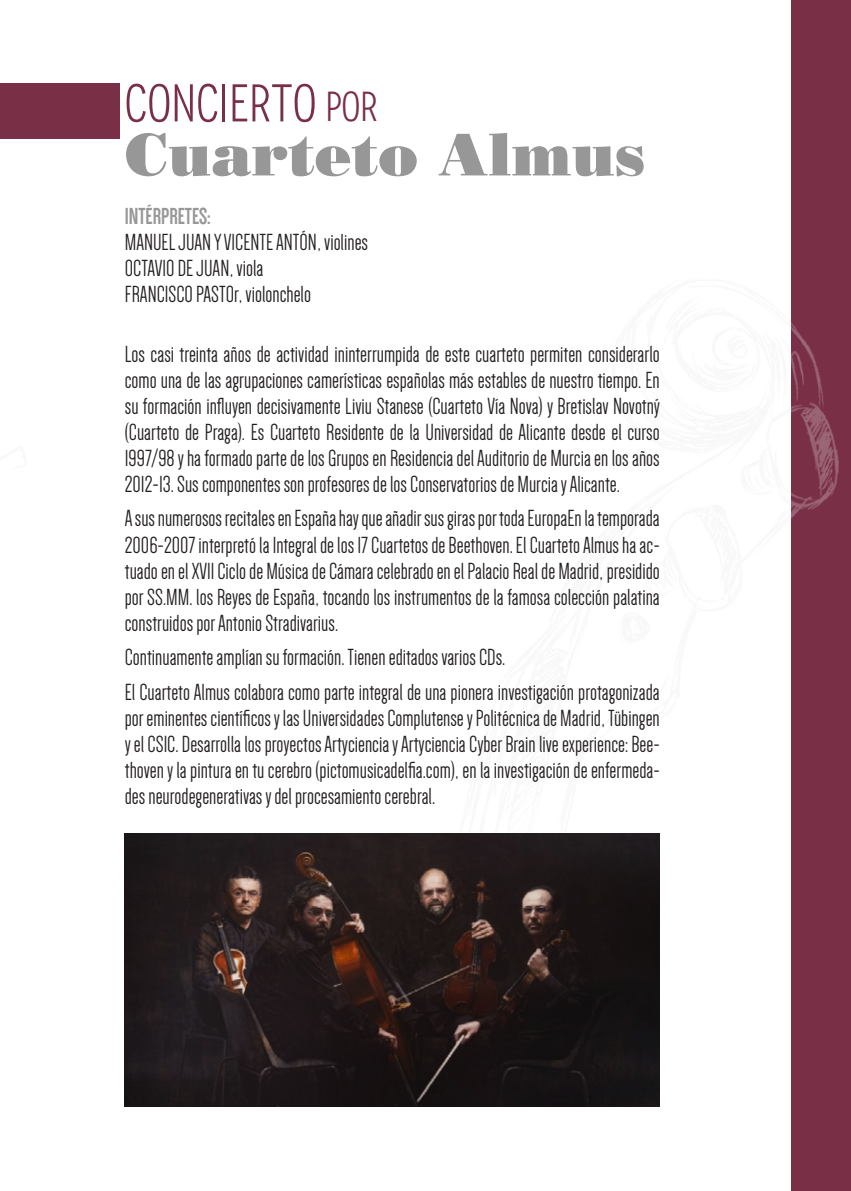
<style>
.page{position:relative;width:851px;height:1191px;background:#fff}
.page>*{position:absolute;margin:0;border:0;box-sizing:border-box;transform-origin:0 0}
.t1{font:60px "Bodoni Poster";color:#979797}
.t2{font:condensed 53px "Novecento";color:#792f46}
.t3{font:24px/26px "Dense";color:#231f20;text-align:justify}
.s1{font-size:42px}
.s2{font-family:"Dense W01";font-weight:700;color:#979797}
</style>
<div class="page">
<div style="left:0;top:84px;width:119px;height:55px;background:#792f46"></div>
<div style="left:791px;top:0;width:59px;height:1191px;background:#792f46"></div>
<img style="left:659px;top:322px;width:180px;height:583px">
<img style="left:125px;top:833px;width:534px;height:273px">
<p class="t2" style="left:125px;top:73px;width:255px">CONCIERTO <span class="s1">por</span></p>
<p class="t1" style="left:125px;top:118px;width:521px">Cuarteto Almus</p>
<p class="t3" style="left:125px;top:203px;width:245px;text-align:left"><span class="s2">INTÉRPRETES:<br></span>MANUEL JUAN Y VICENTE ANTÓN, violines<br>OCTAVIO DE JUAN, viola<br>FRANCISCO PASTOr, violonchelo</p>
<p class="t3" style="left:125px;top:341px;width:536px">Los casi treinta años de actividad ininterrumpida de este cuarteto permiten considerarlo como una de las agrupaciones camerísticas españolas más estables de nuestro tiempo. En su formación influyen decisivamente Liviu Stanese (Cuarteto Vía Nova) y Bretislav Novotný (Cuarteto de Praga). Es Cuarteto Residente de la Universidad de Alicante desde el curso 1997/98 y ha formado parte de los Grupos en Residencia del Auditorio de Murcia en los años 2012-13. Sus componentes son profesores de los Conservatorios de Murcia y Alicante.</p>
<p class="t3" style="left:125px;top:506px;width:536px">A sus numerosos recitales en España hay que añadir sus giras por toda EuropaEn la temporada 2006-2007 interpretó la Integral de los 17 Cuartetos de Beethoven. El Cuarteto Almus ha ac&shy;tuado en el XVII Ciclo de Música de Cámara celebrado en el Palacio Real de Madrid, presidido por SS.MM. los Reyes de España, tocando los instrumentos de la famosa colección palatina construidos por Antonio Stradivarius.</p>
<p class="t3" style="left:125px;top:644px;width:382px">Continuamente amplían su formación. Tienen editados varios CDs.</p>
<p class="t3" style="left:125px;top:679px;width:536px">El Cuarteto Almus colabora como parte integral de una pionera investigación protagonizada por eminentes científicos y las Universidades Complutense y Politécnica de Madrid, Tübingen y el CSIC. Desarrolla los proyectos Artyciencia y Artyciencia Cyber Brain live experience: Bee&shy;thoven y la pintura en tu cerebro (pictomusicadelfia.com), en la investigación de enfermeda&shy;des neurodegenerativas y del procesamiento cerebral.</p>
</div>
